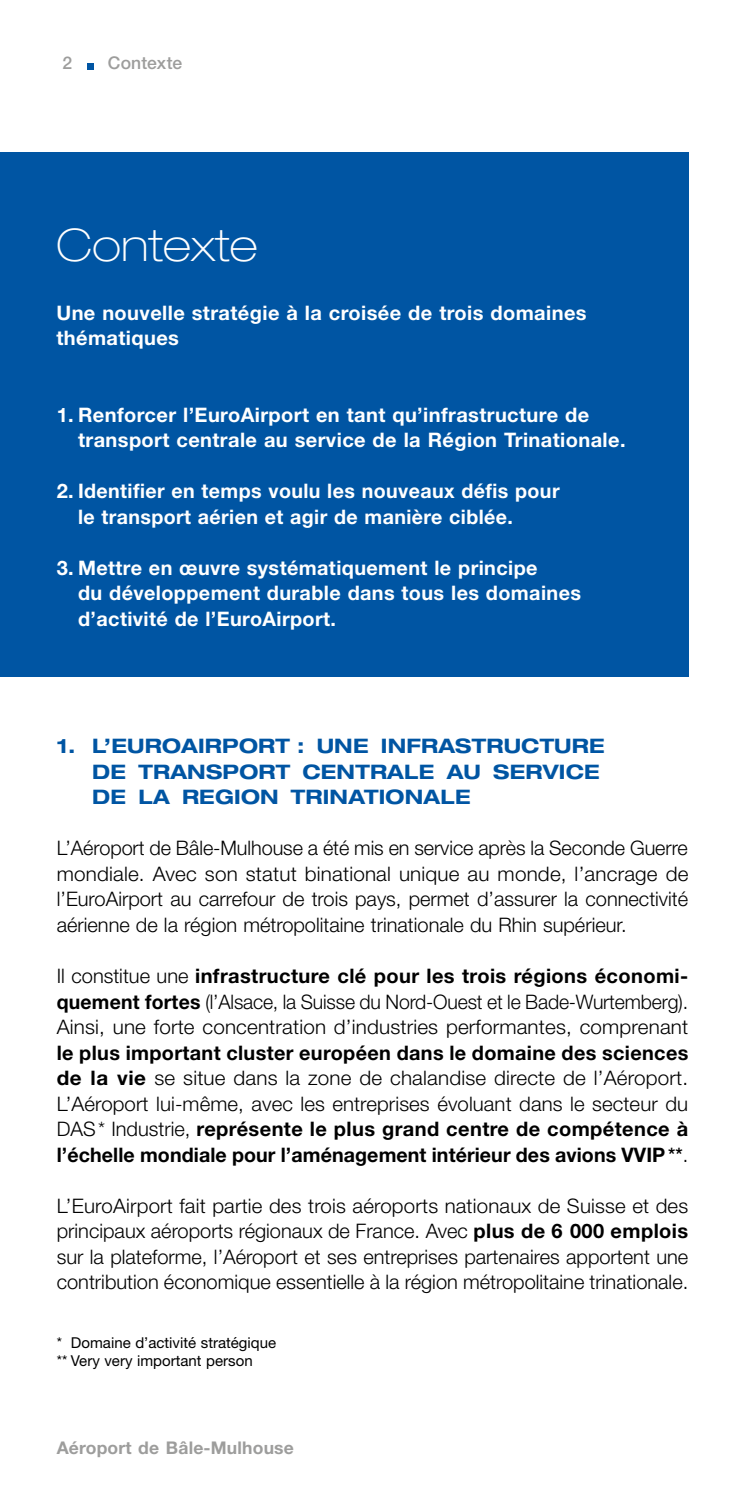
<style>
.page{position:relative;width:745px;height:1489px;background:#fff}
.page>*{position:absolute;margin:0;border:0;box-sizing:border-box;transform-origin:0 0}
.t1{font:100 expanded 45px "Helvetica Neue LT Std";letter-spacing:.005em;color:#fff}
.t2{font:300 20px/25.5px "Helvetica Neue LT Std";color:#000;text-align:justify}
.t3{font:700 20px/25.5px "Helvetica Neue LT Std";letter-spacing:.02em;color:#fff}
.t4{font:700 20px/25.5px "Helvetica Neue LT Std";letter-spacing:.005em;color:#000;text-align:justify}
.t5{font:700 expanded 20px/25.5px "Helvetica Neue LT Std";letter-spacing:.01em;color:#0055a3}
.t6{font:700 17.5px "Helvetica Neue LT Std";letter-spacing:.01em;color:#9d9d9c}
.t7{font:500 17.5px "Helvetica Neue LT Std";letter-spacing:.01em;color:#9d9d9c}
.t8{font:15px/18px "Helvetica Neue LT Std";color:#000}
.s1{font-weight:700}
.s2{font-weight:300}
.s3{font-weight:500}
</style>
<div class="page">
<div style="left:0;top:152px;width:687px;height:525px;background:#0055a3"></div>
<svg style="left:87px;top:63px;width:6px;height:6px"></svg>
<p class="t7" style="left:63px;top:53px;width:11px">2</p>
<p class="t7" style="left:108px;top:53px;width:76px">Contexte</p>
<h1 class="t1" style="left:56px;top:218px;width:202px">Contexte</h1>
<p class="t3" style="left:56px;top:299px;width:531px">Une nouvelle stratégie à la croisée de trois domaines thématiques</p>
<p class="t3" style="left:78px;top:401px;width:548px;text-indent:-21px">1. Renforcer l’EuroAirport en tant qu’infrastructure de transport centrale au service de la Région Trinationale.</p>
<p class="t3" style="left:78px;top:478px;width:483px;text-indent:-21px">2. Identifier en temps voulu les nouveaux défis pour le transport aérien et agir de manière ciblée.</p>
<p class="t3" style="left:78px;top:554px;width:504px;text-indent:-21px">3. Mettre en œuvre systématiquement le principe<br>du développement durable dans tous les domaines d’activité de l’EuroAirport.</p>
<p class="t5" style="left:92px;top:733px;width:513px;text-indent:-35px">1. L’EUROAIRPORT : UNE INFRASTRUCTURE<br>DE TRANSPORT CENTRALE AU SERVICE<br>DE LA REGION TRINATIONALE</p>
<p class="t2" style="left:57px;top:835px;width:632px">L’Aéroport de Bâle-Mulhouse a été mis en service après la Seconde Guerre mondiale. Avec son statut binational unique au monde, l’ancrage de l’EuroAirport au carrefour de trois pays, permet d’assurer la connectivité aérienne de la région métropolitaine trinationale du Rhin supérieur.</p>
<p class="t2" style="left:57px;top:962px;width:632px">Il constitue une <span class="s1">infrastructure clé pour les trois régions économi&shy;quement fortes</span> (l’Alsace, la Suisse du Nord-Ouest et le Bade-Wurtemberg).<br>Ainsi, une forte concentration d’industries performantes, comprenant</p>
<p class="t4" style="left:57px;top:1039px;width:632px">le plus important cluster européen dans le domaine des sciences de la vie <span class="s2">se situe dans la zone de chalandise directe de l’Aéroport.<br>L’Aéroport lui-même, avec les entreprises évoluant dans le secteur du DAS* Industrie,</span> représente le plus grand centre de compétence à l’échelle mondiale pour l’aménagement intérieur des avions VVIP<span class="s3">**</span><span class="s2">.</span></p>
<p class="t2" style="left:57px;top:1192px;width:632px">L’EuroAirport fait partie des trois aéroports nationaux de Suisse et des principaux aéroports régionaux de France. Avec <span class="s1">plus de 6 000 emplois </span>sur la plateforme, l’Aéroport et ses entreprises partenaires apportent une contribution économique essentielle à la région métropolitaine trinationale.</p>
<p class="t8" style="left:57px;top:1332px;width:221px">* Domaine d’activité stratégique ** Very very important person</p>
<p class="t6" style="left:57px;top:1436px;width:238px">Aéroport de Bâle-Mulhouse</p>
</div>
